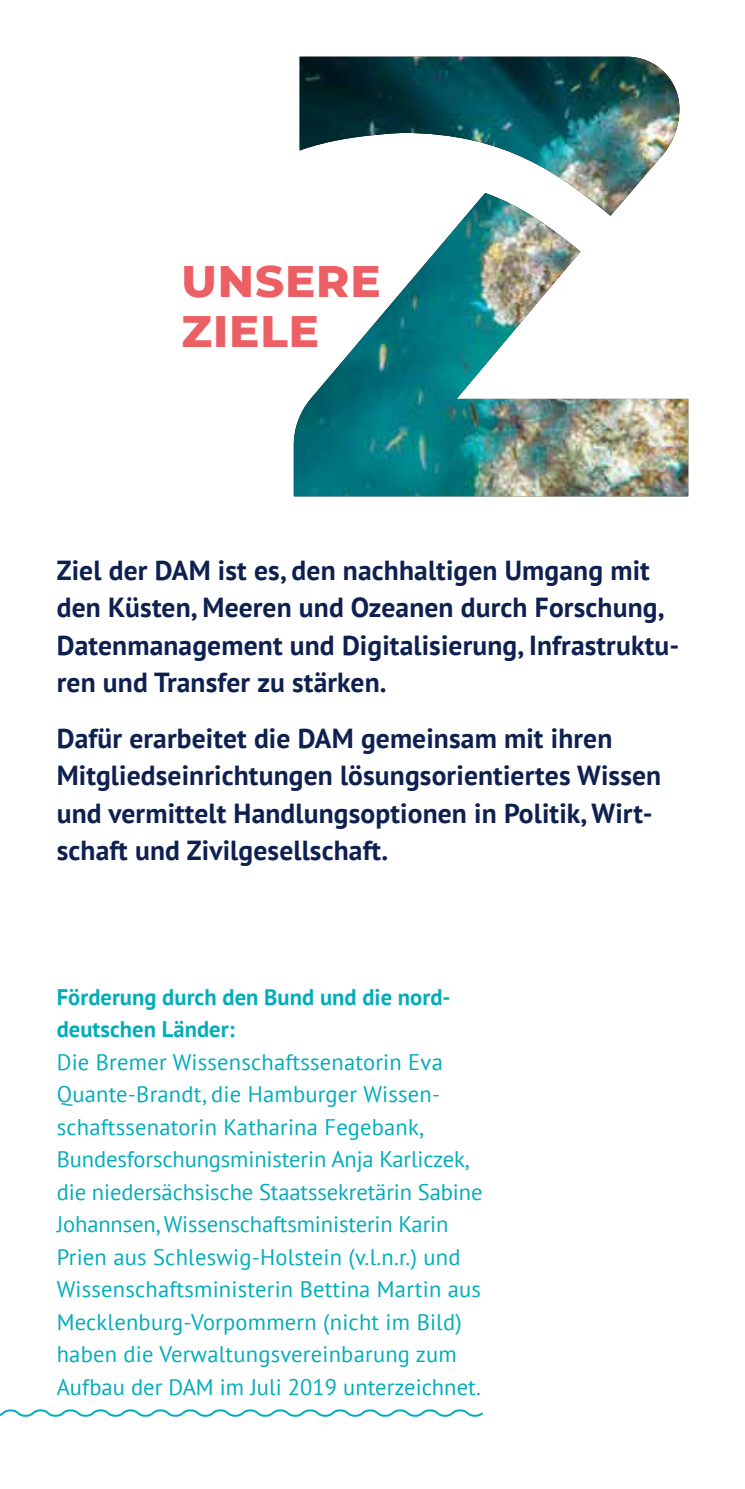
<style>
.page{position:relative;width:745px;height:1489px;background:#fff}
.page>*{position:absolute;margin:0;border:0;box-sizing:border-box;transform-origin:0 0}
.t1{font:800 45px/50px "Montserrat";letter-spacing:.02em;color:#ec5f65}
.t2{font:700 27.5px/37.5px "PT Sans";letter-spacing:.005em;color:#0e2050}
.t3{font:22.5px/32.5px "PT Sans";letter-spacing:.01em;color:#00adba}
.t4{font:700 22.5px/32.5px "PT Sans";color:#00adba}
</style>
<div class="page">
<svg style="left:0;top:1409px;width:483px;height:8px"></svg>
<img style="left:293px;top:57px;width:394px;height:439px">
<h1 class="t1" style="left:181px;top:253px;width:201px">UNSERE<br>ZIELE</h1>
<p class="t2" style="left:57px;top:551px;width:623px">Ziel der DAM ist es, den nachhaltigen Umgang mit den Küsten, Meeren und Ozeanen durch Forschung, Datenmanagement und Digitalisierung, Infrastruktu&shy;ren und Transfer zu stärken.</p>
<p class="t2" style="left:57px;top:718px;width:605px">Dafür erarbeitet die DAM gemeinsam mit ihren Mitgliedseinrichtungen lösungsorientiertes Wissen und vermittelt Handlungsoptionen in Politik, Wirt&shy;schaft und Zivilgesellschaft.</p>
<p class="t4" style="left:57px;top:980px;width:395px">Förderung durch den Bund und die nord&shy;deutschen Länder:</p>
<p class="t3" style="left:57px;top:1045px;width:427px">Die Bremer Wissenschaftssenatorin Eva Quante-Brandt, die Hamburger Wissen&shy;schaftssenatorin Katharina Fegebank, Bundesforschungsministerin Anja Karliczek, die niedersächsische Staatssekretärin Sabine Johannsen, Wissenschaftsministerin Karin Prien aus Schleswig-Holstein (v.l.n.r.) und Wissenschaftsministerin Bettina Martin aus Mecklenburg-Vorpommern (nicht im Bild) haben die Verwaltungsvereinbarung zum Aufbau der DAM im Juli 2019 unterzeichnet.</p>
</div>
